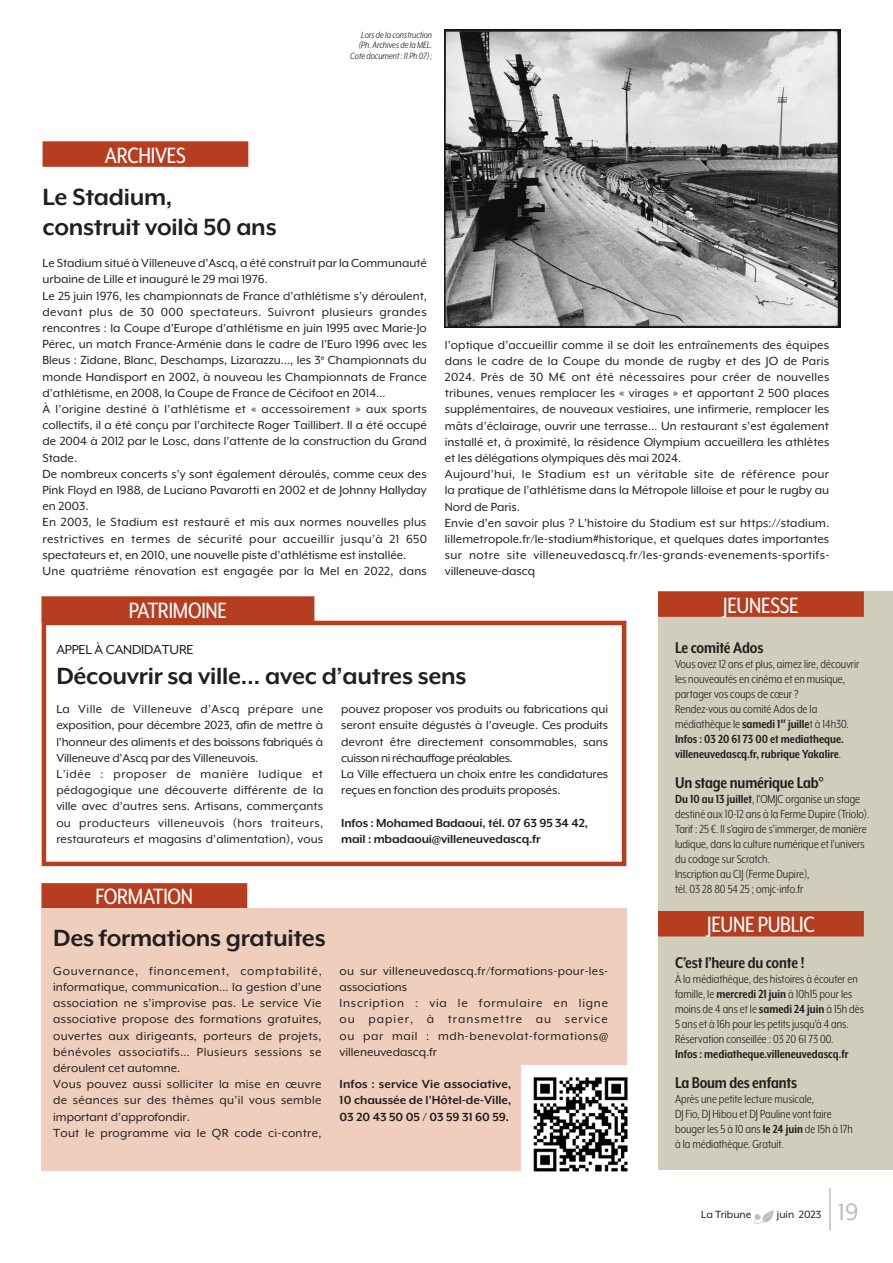
<style>
.page{position:relative;width:893px;height:1263px;background:#fff}
.page>*{position:absolute;margin:0;border:0;box-sizing:border-box;transform-origin:0 0}
.texte_courant{font:700 27px "Mr Eaves XL Mod OT";letter-spacing:-.01em;color:#231f20}
.t1{font:27px "Mr Eaves XL Mod OT";color:#bcbdc0}
.cartouche{font:25.5px "Mr Eaves XL Mod Nar OT";letter-spacing:-.01em;color:#fff}
.tire_brève_D{font:700 18px "Mr Eaves XL Mod Nar OT";letter-spacing:-.01em;color:#231f20}
.texte_courant-2{font:15px "Mr Eaves XL Mod OT";letter-spacing:-.01em;color:#231f20}
.texte_courant-3{font:13.5px/16.2px "Mr Eaves XL Mod OT";color:#231f20;text-align:justify}
.TXT_Brève_D{font:13.5px/15px "Mr Eaves XL Mod Nar OT";color:#231f20}
.texte_courant-4{font:700 13.5px/16.2px "Mr Eaves XL Mod OT";letter-spacing:-.01em;color:#231f20;text-align:justify}
.TXT_Brève_D-2{font:700 13.5px "Mr Eaves XL Mod Nar OT";color:#231f20}
.texte_courant-5{font:13.5px "Mr Eaves XL Mod OT";letter-spacing:.02em;color:#231f20}
.texte_courant-6{font:13.5px/16.2px "Mr Eaves XL Mod OT";letter-spacing:.025em;color:#231f20}
.t2{font:12px "Mr Eaves XL Mod OT";color:#231f20}
.légende{font:italic 10.5px/10.5px "Mr Eaves XL Mod Nar OT";color:#231f20;text-align:right}
.s1{font-weight:700}
.s2{font-weight:400}
</style>
<div class="page">
<div style="left:658px;top:591px;width:235px;height:579px;background:#d0cdbd"></div>
<div style="left:658px;top:591px;width:206px;height:26px;background:#b73d20"></div>
<div style="left:658px;top:911px;width:206px;height:25px;background:#b73d20"></div>
<img style="left:754px;top:1210px;width:20px;height:14px">
<hr style="left:829px;top:1188px;width:2px;height:42px;background:#bcbdc0">
<div style="left:41px;top:883px;width:206px;height:26px;background:#b73d20"></div>
<img style="left:445px;top:29px;width:395px;height:298px">
<div style="left:41px;top:908px;width:586px;height:262px;background:#efcebd"></div>
<img style="left:522px;top:1066px;width:106px;height:106px">
<div style="left:43px;top:141px;width:205px;height:26px;background:#b73d20"></div>
<div style="left:42px;top:621px;width:584px;height:245px;border:4px solid #b73d20"></div>
<div style="left:41px;top:596px;width:273px;height:26px;background:#b73d20"></div>
<p class="légende" style="left:361px;top:29px;width:72px">Lors de la construction</p>
<p class="légende" style="left:350px;top:40px;width:83px">(Ph. Archives de la MEL.<br>Cote document : 11 Ph 07) ;</p>
<p class="cartouche" style="left:105px;top:141px;width:82px">ARCHIVES</p>
<p class="texte_courant" style="left:43px;top:182px;width:131px">Le Stadium,</p>
<p class="texte_courant" style="left:43px;top:212px;width:236px">construit voilà 50 ans</p>
<p class="texte_courant-3" style="left:43px;top:255px;width:386px">Le Stadium situé à Villeneuve d’Ascq, a été construit par la Communauté urbaine de Lille et inauguré le 29 mai 1976.</p>
<p class="texte_courant-3" style="left:43px;top:287px;width:386px">Le 25 juin 1976, les championnats de France d’athlétisme s’y déroulent, devant plus de 30 000 spectateurs. Suivront plusieurs grandes rencontres : la Coupe d’Europe d’athlétisme en juin 1995 avec Marie-Jo Pérec, un match France-Arménie dans le cadre de l’Euro 1996 avec les Bleus : Zidane, Blanc, Deschamps, Lizarazzu…, les 3<sup>e</sup> Championnats du monde Handisport en 2002, à nouveau les Championnats de France d’athlétisme, en 2008, la Coupe de France de Cécifoot en 2014…</p>
<p class="texte_courant-3" style="left:43px;top:401px;width:386px">À l’origine destiné à l’athlétisme et « accessoirement » aux sports collectifs, il a été conçu par l’architecte Roger Taillibert. Il a été occupé de 2004 à 2012 par le Losc, dans l’attente de la construction du Grand Stade.</p>
<p class="texte_courant-3" style="left:43px;top:466px;width:386px">De nombreux concerts s’y sont également déroulés, comme ceux des Pink Floyd en 1988, de Luciano Pavarotti en 2002 et de Johnny Hallyday en 2003.</p>
<p class="texte_courant-3" style="left:43px;top:514px;width:386px">En 2003, le Stadium est restauré et mis aux normes nouvelles plus restrictives en termes de sécurité pour accueillir jusqu’à 21 650 spectateurs et, en 2010, une nouvelle piste d’athlétisme est installée.</p>
<p class="texte_courant-5" style="left:43px;top:564px;width:386px">Une quatrième rénovation est engagée par la Mel en 2022, dans</p>
<p class="texte_courant-3" style="left:445px;top:336px;width:386px">l’optique d’accueillir comme il se doit les entraînements des équipes dans le cadre de la Coupe du monde de rugby et des JO de Paris 2024. Près de 30 M€ ont été nécessaires pour créer de nouvelles tribunes, venues remplacer les « virages » et apportant 2 500 places supplémentaires, de nouveaux vestiaires, une infirmerie, remplacer les mâts d’éclairage, ouvrir une terrasse… Un restaurant s’est également installé et, à proximité, la résidence Olympium accueillera les athlètes et les délégations olympiques dès mai 2024.</p>
<p class="texte_courant-3" style="left:445px;top:466px;width:386px">Aujourd’hui, le Stadium est un véritable site de référence pour la pratique de l’athlétisme dans la Métropole lilloise et pour le rugby au Nord de Paris.</p>
<p class="texte_courant-3" style="left:445px;top:515px;width:386px">Envie d’en savoir plus ? L’histoire du Stadium est sur https://stadium. lillemetropole.fr/le-stadium#historique, et quelques dates importantes sur notre site villeneuvedascq.fr/les-grands-evenements-sportifs&shy;villeneuve-dascq</p>
<p class="cartouche" style="left:129px;top:596px;width:100px">PATRIMOINE</p>
<p class="texte_courant-2" style="left:56px;top:641px;width:139px">APPEL À CANDIDATURE</p>
<p class="texte_courant" style="left:56px;top:661px;width:412px">Découvrir sa ville… avec d’autres sens</p>
<p class="texte_courant-3" style="left:56px;top:701px;width:268px">La Ville de Villeneuve d’Ascq prépare une exposition, pour décembre 2023, afin de mettre à l’honneur des aliments et des boissons fabriqués à Villeneuve d’Ascq par des Villeneuvois.</p>
<p class="texte_courant-3" style="left:56px;top:766px;width:269px">L’idée : proposer de manière ludique et pédagogique une découverte différente de la ville avec d’autres sens. Artisans, commerçants ou producteurs villeneuvois (hors traiteurs, restaurateurs et magasins d’alimentation), vous</p>
<p class="texte_courant-3" style="left:341px;top:701px;width:269px">pouvez proposer vos produits ou fabrications qui seront ensuite dégustés à l’aveugle. Ces produits devront être directement consommables, sans cuisson ni réchauffage préalables.</p>
<p class="texte_courant-3" style="left:341px;top:766px;width:269px">La Ville effectuera un choix entre les candidatures reçues en fonction des produits proposés.</p>
<p class="texte_courant-4" style="left:341px;top:814px;width:248px">Infos : Mohamed Badaoui, tél. 07 63 95 34 42,</p>
<p class="texte_courant-4" style="left:341px;top:830px;width:201px">mail : mbadaoui@villeneuvedascq.fr</p>
<p class="cartouche" style="left:96px;top:883px;width:99px">FORMATION</p>
<p class="texte_courant" style="left:53px;top:922px;width:274px">Des formations gratuites</p>
<p class="texte_courant-3" style="left:53px;top:962px;width:270px">Gouvernance, financement, comptabilité, informatique, communication… la gestion d’une association ne s’improvise pas. Le service Vie associative propose des formations gratuites, ouvertes aux dirigeants, porteurs de projets, bénévoles associatifs… Plusieurs sessions se déroulent cet automne.</p>
<p class="texte_courant-3" style="left:53px;top:1076px;width:270px">Vous pouvez aussi solliciter la mise en œuvre de séances sur des thèmes qu’il vous semble important d’approfondir.</p>
<p class="texte_courant-5" style="left:53px;top:1125px;width:270px">Tout le programme via le QR code ci-contre,</p>
<p class="texte_courant-6" style="left:340px;top:962px;width:270px">ou sur villeneuvedascq.fr/formations-pour-les&shy;associations</p>
<p class="texte_courant-3" style="left:340px;top:995px;width:270px">Inscription : via le formulaire en ligne ou papier, à transmettre au service ou par mail : mdh-benevolat-formations@ villeneuvedascq.fr</p>
<p class="texte_courant-4" style="left:340px;top:1076px;width:173px">Infos : service Vie associative, 10 chaussée de l’Hôtel-de-Ville, 03 20 43 50 05 / 03 59 31 60 59.</p>
<p class="cartouche" style="left:723px;top:591px;width:77px">JEUNESSE</p>
<p class="tire_brève_D" style="left:675px;top:638px;width:90px">Le comité Ados</p>
<p class="TXT_Brève_D" style="left:675px;top:656px;width:186px">Vous avez 12 ans et plus, aimez lire, découvrir les nouveautés en cinéma et en musique,</p>
<p class="TXT_Brève_D" style="left:675px;top:686px;width:125px">partager vos coups de cœur ?</p>
<p class="TXT_Brève_D" style="left:675px;top:701px;width:175px">Rendez-vous au comité Ados de la médiathèque le <span class="s1">samedi 1</span><sup>er</sup> <span class="s1">juille</span>t à 14h30.</p>
<p class="TXT_Brève_D-2" style="left:675px;top:732px;width:170px">Infos : 03 20 61 73 00 et mediatheque.</p>
<p class="TXT_Brève_D-2" style="left:675px;top:747px;width:168px">villeneuvedascq.fr, rubrique Yakalire<span class="s2">.</span></p>
<p class="tire_brève_D" style="left:675px;top:773px;width:150px">Un stage numérique Lab°</p>
<p class="TXT_Brève_D" style="left:675px;top:791px;width:196px"><span class="s1">Du 10 au 13 juillet</span>, l’OMJC organise un stage destiné aux 10-12 ans à la Ferme Dupire (Triolo).</p>
<p class="TXT_Brève_D" style="left:675px;top:821px;width:193px">Tarif : 25 €. Il s’agira de s’immerger, de manière ludique, dans la culture numérique et l’univers du codage sur Scratch.</p>
<p class="TXT_Brève_D" style="left:675px;top:866px;width:136px">Inscription au CIJ (Ferme Dupire),</p>
<p class="TXT_Brève_D" style="left:675px;top:881px;width:130px">tél. 03 28 80 54 25 ; omjc-info.fr</p>
<p class="cartouche" style="left:707px;top:911px;width:109px">JEUNE PUBLIC</p>
<p class="tire_brève_D" style="left:675px;top:953px;width:131px">C’est l’heure du conte !</p>
<p class="TXT_Brève_D" style="left:675px;top:971px;width:190px">À la médiathèque, des histoires à écouter en famille, le <span class="s1">mercredi 21 juin</span> à 10h15 pour les moins de 4 ans et le <span class="s1">samedi 24 juin</span> à 15h dès 5 ans et à 16h pour les petits jusqu’à 4 ans.<br>Réservation conseillée : 03 20 61 73 00.</p>
<p class="TXT_Brève_D-2" style="left:675px;top:1047px;width:175px">Infos : mediatheque.villeneuvedascq.fr</p>
<p class="tire_brève_D" style="left:675px;top:1073px;width:124px">La Boum des enfants</p>
<p class="TXT_Brève_D" style="left:675px;top:1091px;width:140px">Après une petite lecture musicale,</p>
<p class="TXT_Brève_D" style="left:675px;top:1106px;width:158px">DJ Fio, DJ Hibou et DJ Pauline vont faire</p>
<p class="TXT_Brève_D" style="left:675px;top:1121px;width:179px">bouger les 5 à 10 ans <span class="s1">le 24 juin</span> de 15h à 17h</p>
<p class="TXT_Brève_D" style="left:675px;top:1136px;width:110px">à la médiathèque. Gratuit.</p>
<p class="t2" style="left:701px;top:1208px;width:52px">La Tribune</p>
<p class="t2" style="left:777px;top:1208px;width:46px">juin 2023</p>
<p class="t1" style="left:838px;top:1197px;width:22px">19</p>
</div>
